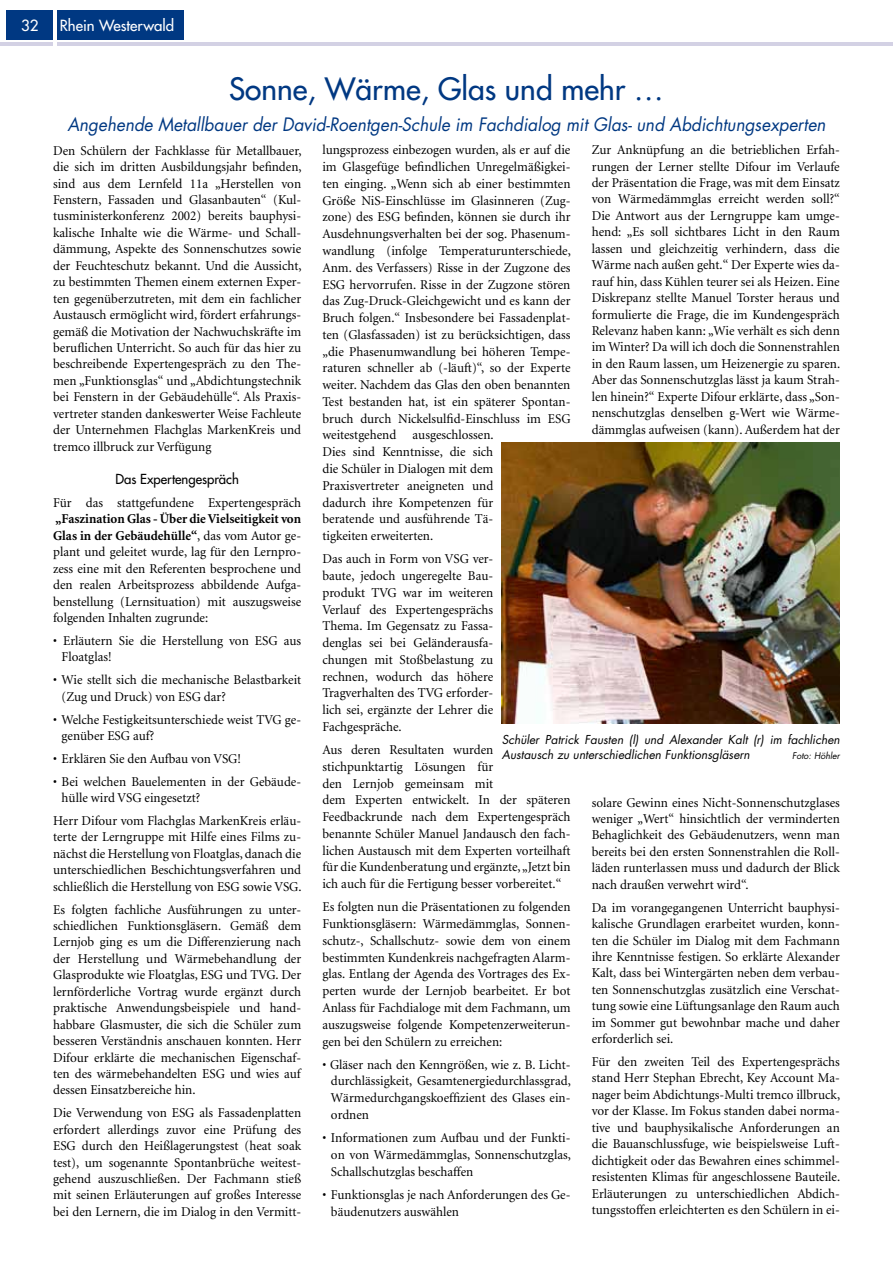
<style>
.page{position:relative;width:893px;height:1263px;background:#fff}
.page>*{position:absolute;margin:0;border:0;box-sizing:border-box;transform-origin:0 0}
.t1{font:30px "Futura LT";color:#003882}
.t2{font:italic 18px "Futura LT";color:#003882;scale:.95 1}
.t3{font:15px "Futura LT";color:#fff}
.t4{font:13.5px/16.5px "Minion LT";color:#000;text-align:justify}
.t5{font:13.5px "Futura LT";color:#000}
.t6{font:italic 12px/15px "Futura LT";color:#000}
.t7{font:italic 9px "Futura LT";color:#000}
.s1{font-weight:700}
</style>
<div class="page">
<hr style="left:0;top:43px;width:893px;height:3px;background:#d3d1e4">
<div style="left:6px;top:10px;width:177px;height:30px;background:#003882"></div>
<hr style="left:53px;top:0;width:3px;height:46px;background:#fff">
<img style="left:502px;top:443px;width:338px;height:280px">
<p class="t3" style="left:21px;top:15px;width:19px">32</p>
<p class="t3" style="left:60px;top:15px;width:116px">Rhein Westerwald</p>
<h1 class="t1" style="left:229px;top:70px;width:436px">Sonne, Wärme, Glas und mehr …</h1>
<h2 class="t2" style="left:67px;top:113px;width:800px">Angehende Metallbauer der David-Roentgen-Schule im Fachdialog mit Glas- und Abdichtungsexperten</h2>
<p class="t4" style="left:53px;top:143px;width:250px">Den Schülern der Fachklasse für Metallbauer, die sich im dritten Ausbildungsjahr befinden, sind aus dem Lernfeld 11a „Herstellen von Fenstern, Fassaden und Glasanbauten“ (Kul&shy;tusministerkonferenz 2002) bereits bauphysi&shy;kalische Inhalte wie die Wärme- und Schall&shy;dämmung, Aspekte des Sonnenschutzes sowie der Feuchteschutz bekannt. Und die Aussicht, zu bestimmten Themen einem externen Exper&shy;ten gegenüberzutreten, mit dem ein fachlicher Austausch ermöglicht wird, fördert erfahrungs&shy;gemäß die Motivation der Nachwuchskräfte im beruflichen Unterricht. So auch für das hier zu beschreibende Expertengespräch zu den The&shy;men „Funktionsglas“ und „Abdichtungstechnik bei Fenstern in der Gebäudehülle“. Als Praxis&shy;vertreter standen dankeswerter Weise Fachleute der Unternehmen Flachglas MarkenKreis und tremco illbruck zur Verfügung</p>
<p class="t5" style="left:115px;top:470px;width:125px">Das Expertengespräch</p>
<p class="t4" style="left:53px;top:495px;width:250px">Für das stattgefundene Expertengespräch</p>
<p class="t4" style="left:53px;top:511px;width:250px"><span class="s1">„Faszination Glas - Über die Vielseitigkeit von Glas in der Gebäudehülle“</span>, das vom Autor ge&shy;plant und geleitet wurde, lag für den Lernpro&shy;zess eine mit den Referenten besprochene und den realen Arbeitsprozess abbildende Aufga&shy;benstellung (Lernsituation) mit auszugsweise folgenden Inhalten zugrunde:</p>
<p class="t4" style="left:62px;top:633px;width:241px;text-indent:-8px">• Erläutern Sie die Herstellung von ESG aus<br>Floatglas!</p>
<p class="t4" style="left:62px;top:672px;width:241px;text-indent:-8px">• Wie stellt sich die mechanische Belastbarkeit (Zug und Druck) von ESG dar?</p>
<p class="t4" style="left:62px;top:711px;width:241px;text-indent:-8px">• Welche Festigkeitsunterschiede weist TVG ge&shy;genüber ESG auf?</p>
<p class="t4" style="left:53px;top:751px;width:189px">• Erklären Sie den Aufbau von VSG!</p>
<p class="t4" style="left:62px;top:773px;width:241px;text-indent:-8px">• Bei welchen Bauelementen in der Gebäude&shy;hülle wird VSG eingesetzt?</p>
<p class="t4" style="left:53px;top:813px;width:250px">Herr Difour vom Flachglas MarkenKreis erläu&shy;terte der Lerngruppe mit Hilfe eines Films zu&shy;nächst die Herstellung von Floatglas, danach die unterschiedlichen Beschichtungsverfahren und schließlich die Herstellung von ESG sowie VSG.</p>
<p class="t4" style="left:53px;top:901px;width:250px">Es folgten fachliche Ausführungen zu unter&shy;schiedlichen Funktionsgläsern. Gemäß dem Lernjob ging es um die Differenzierung nach der Herstellung und Wärmebehandlung der Glasprodukte wie Floatglas, ESG und TVG. Der lernförderliche Vortrag wurde ergänzt durch praktische Anwendungsbeispiele und hand&shy;habbare Glasmuster, die sich die Schüler zum besseren Verständnis anschauen konnten. Herr Difour erklärte die mechanischen Eigenschaf&shy;ten des wärmebehandelten ESG und wies auf dessen Einsatzbereiche hin.</p>
<p class="t4" style="left:53px;top:1105px;width:250px">Die Verwendung von ESG als Fassadenplatten erfordert allerdings zuvor eine Prüfung des ESG durch den Heißlagerungstest (heat soak test), um sogenannte Spontanbrüche weitest&shy;gehend auszuschließen. Der Fachmann stieß mit seinen Erläuterungen auf großes Interesse bei den Lernern, die im Dialog in den Vermitt-</p>
<p class="t4" style="left:592px;top:142px;width:250px">Zur Anknüpfung an die betrieblichen Erfah&shy;rungen der Lerner stellte Difour im Verlaufe der Präsentation die Frage, was mit dem Einsatz von Wärmedämmglas erreicht werden soll?“ Die Antwort aus der Lerngruppe kam umge&shy;hend: „Es soll sichtbares Licht in den Raum lassen und gleichzeitig verhindern, dass die Wärme nach außen geht.“ Der Experte wies da&shy;rauf hin, dass Kühlen teurer sei als Heizen. Eine Diskrepanz stellte Manuel Torster heraus und formulierte die Frage, die im Kundengespräch Relevanz haben kann: „Wie verhält es sich denn im Winter? Da will ich doch die Sonnenstrahlen in den Raum lassen, um Heizenergie zu sparen.<br>Aber das Sonnenschutzglas lässt ja kaum Strah&shy;len hinein?“ Experte Difour erklärte, dass „Son&shy;nenschutzglas denselben g-Wert wie Wärme&shy;dämmglas aufweisen (kann). Außerdem hat der</p>
<p class="t4" style="left:322px;top:142px;width:250px;text-align:left">lungsprozess einbezogen wurden, als er auf die im Glasgefüge befindlichen Unregelmäßigkei&shy;ten einging. „Wenn sich ab einer bestimmten Größe NiS-Einschlüsse im Glasinneren (Zug&shy;zone) des ESG befinden, können sie durch ihr Ausdehnungsverhalten bei der sog. Phasenum&shy;wandlung (infolge Temperaturunterschiede, Anm. des Verfassers) Risse in der Zugzone des ESG hervorrufen. Risse in der Zugzone stören das Zug-Druck-Gleichgewicht und es kann der Bruch folgen.“ Insbesondere bei Fassadenplat&shy;ten (Glasfassaden) ist zu berücksichtigen, dass „die Phasenumwandlung bei höheren Tempe&shy;raturen schneller ab (-läuft)“, so der Experte weiter. Nachdem das Glas den oben benannten Test bestanden hat, ist ein späterer Spontan&shy;bruch durch Nickelsulfid-Einschluss im ESG weitestgehend ausgeschlossen.<br>Dies sind Kenntnisse, die sich<br>die Schüler in Dialogen mit dem Praxisvertreter aneigneten und<br>dadurch ihre Kompetenzen für<br>beratende und ausführende Tä-<br>tigkeiten erweiterten.</p>
<p class="t4" style="left:322px;top:551px;width:172px">Das auch in Form von VSG ver&shy;baute, jedoch ungeregelte Bau&shy;produkt TVG war im weiteren Verlauf des Expertengesprächs Thema. Im Gegensatz zu Fassa&shy;denglas sei bei Geländerausfa&shy;chungen mit Stoßbelastung zu rechnen, wodurch das höhere Tragverhalten des TVG erforder&shy;lich sei, ergänzte der Lehrer die Fachgespräche.</p>
<p class="t4" style="left:322px;top:742px;width:250px;text-align:left">Aus deren Resultaten wurden stichpunktartig Lösungen für<br>den Lernjob gemeinsam mit<br>dem Experten entwickelt. In der späteren Feedbackrunde nach dem Expertengespräch benannte Schüler Manuel Jandausch den fach&shy;lichen Austausch mit dem Experten vorteilhaft für die Kundenberatung und ergänzte, „Jetzt bin ich auch für die Fertigung besser vorbereitet.“</p>
<p class="t4" style="left:322px;top:899px;width:250px">Es folgten nun die Präsentationen zu folgenden Funktionsgläsern: Wärmedämmglas, Sonnen&shy;schutz-, Schallschutz- sowie dem von einem bestimmten Kundenkreis nachgefragten Alarm&shy;glas. Entlang der Agenda des Vortrages des Ex&shy;perten wurde der Lernjob bearbeitet. Er bot Anlass für Fachdialoge mit dem Fachmann, um auszugsweise folgende Kompetenzerweiterun&shy;gen bei den Schülern zu erreichen:</p>
<p class="t4" style="left:331px;top:1056px;width:241px;text-indent:-8px">• Gläser nach den Kenngrößen, wie z. B. Licht&shy;durchlässigkeit, Gesamtenergiedurchlassgrad, Wärmedurchgangskoeffizient des Glases ein&shy;ordnen</p>
<p class="t4" style="left:331px;top:1130px;width:241px;text-indent:-8px">• Informationen zum Aufbau und der Funkti&shy;on von Wärmedämmglas, Sonnenschutzglas, Schallschutzglas beschaffen</p>
<p class="t4" style="left:331px;top:1186px;width:241px;text-indent:-8px">• Funktionsglas je nach Anforderungen des Ge&shy;bäudenutzers auswählen</p>
<p class="t6" style="left:502px;top:732px;width:339px">Schüler Patrick Fausten (l) und Alexander Kalt (r) im fachlichen<br>Austausch zu unterschiedlichen Funktionsgläsern</p>
<p class="t7" style="left:792px;top:749px;width:49px">Foto: Höhler</p>
<p class="t4" style="left:592px;top:794px;width:250px">solare Gewinn eines Nicht-Sonnenschutzglases weniger „Wert“ hinsichtlich der verminderten Behaglichkeit des Gebäudenutzers, wenn man bereits bei den ersten Sonnenstrahlen die Roll&shy;läden runterlassen muss und dadurch der Blick nach draußen verwehrt wird“.</p>
<p class="t4" style="left:592px;top:899px;width:250px">Da im vorangegangenen Unterricht bauphysi&shy;kalische Grundlagen erarbeitet wurden, konn&shy;ten die Schüler im Dialog mit dem Fachmann ihre Kenntnisse festigen. So erklärte Alexander Kalt, dass bei Wintergärten neben dem verbau&shy;ten Sonnenschutzglas zusätzlich eine Verschat&shy;tung sowie eine Lüftungsanlage den Raum auch im Sommer gut bewohnbar mache und daher erforderlich sei.</p>
<p class="t4" style="left:592px;top:1054px;width:250px">Für den zweiten Teil des Expertengesprächs stand Herr Stephan Ebrecht, Key Account Ma&shy;nager beim Abdichtungs-Multi tremco illbruck, vor der Klasse. Im Fokus standen dabei norma&shy;tive und bauphysikalische Anforderungen an die Bauanschlussfuge, wie beispielsweise Luft&shy;dichtigkeit oder das Bewahren eines schimmel&shy;resistenten Klimas für angeschlossene Bauteile.<br>Erläuterungen zu unterschiedlichen Abdich&shy;tungsstoffen erleichterten es den Schülern in ei-</p>
</div>
